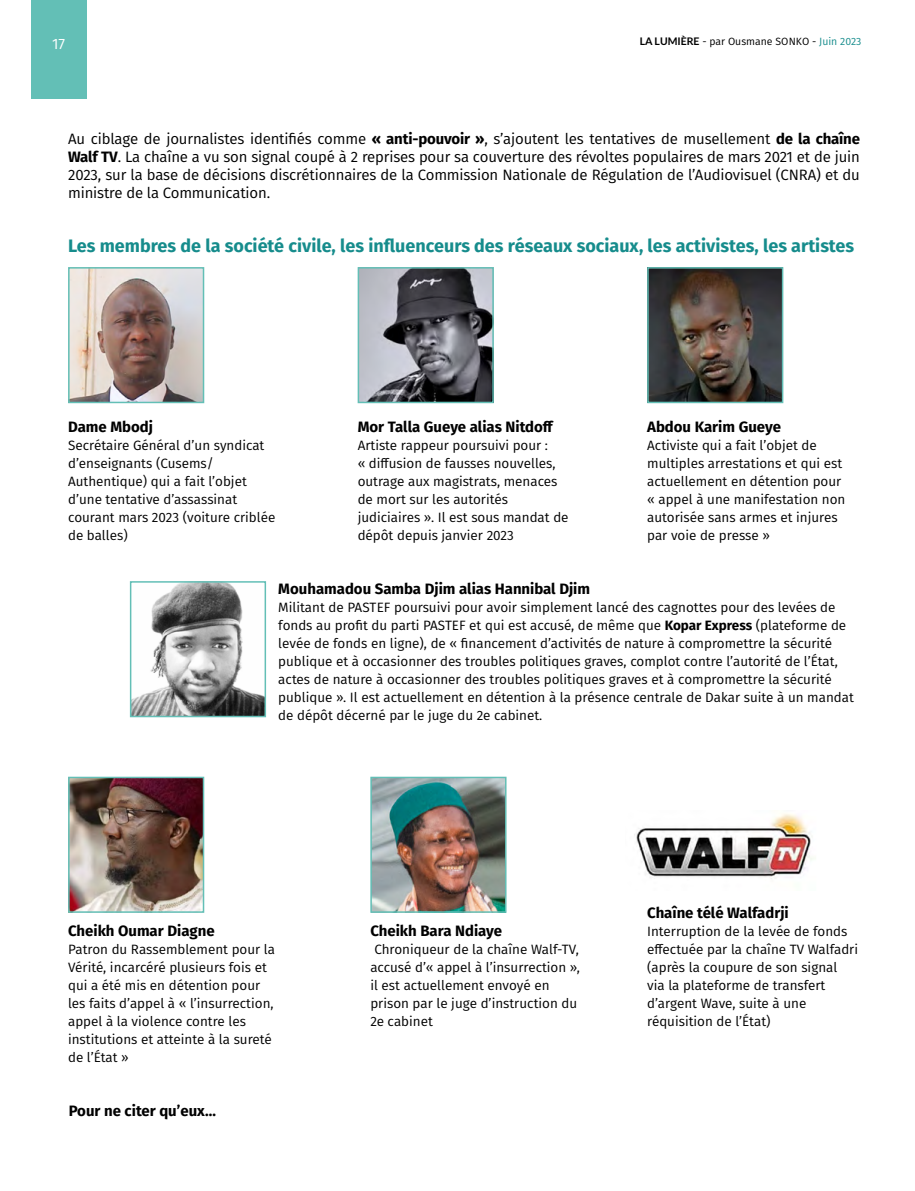
<style>
.page{position:relative;width:915px;height:1191px;background:#fff}
.page>*{position:absolute;margin:0;border:0;box-sizing:border-box;transform-origin:0 0}
.t1{font:700 18px "Fira Sans";color:#168c8c}
.t2{font:15px/18px "Fira Sans";letter-spacing:-.01em;color:#000;text-align:justify}
.t3{font:700 15px "Fira Sans";color:#000}
.t4{font:15px "Fira Sans";color:#fff}
.t5{font:13.5px/18px "Fira Sans";color:#000}
.t6{font:10.5px "Fira Sans";color:#000}
.s1{font-family:"Lato";font-weight:700}
.s2{color:#168c8c}
.s3{font-weight:700}
</style>
<div class="page">
<div style="left:31px;top:0;width:55px;height:98px;background:#63bfb6"></div>
<img style="left:71px;top:270px;width:130px;height:130px">
<div style="left:68px;top:267px;width:136px;height:136px;border:2px solid #63bfb6"></div>
<img style="left:71px;top:779px;width:130px;height:130px">
<div style="left:68px;top:776px;width:136px;height:136px;border:2px solid #63bfb6"></div>
<img style="left:360px;top:270px;width:130px;height:130px">
<div style="left:357px;top:267px;width:136px;height:136px;border:2px solid #63bfb6"></div>
<img style="left:373px;top:779px;width:130px;height:130px">
<div style="left:370px;top:776px;width:136px;height:136px;border:2px solid #63bfb6"></div>
<img style="left:650px;top:270px;width:130px;height:130px">
<div style="left:647px;top:267px;width:136px;height:136px;border:2px solid #63bfb6"></div>
<img style="left:634px;top:813px;width:180px;height:66px">
<img style="left:133px;top:584px;width:130px;height:130px">
<div style="left:130px;top:581px;width:136px;height:136px;border:2px solid #63bfb6"></div>
<p class="t4" style="left:52px;top:33px;width:15px">17</p>
<p class="t6" style="left:639px;top:33px;width:223px"><span class="s1">LA LUMIÈRE</span> - par Ousmane SONKO - <span class="s2">Juin 2023</span></p>
<p class="t2" style="left:68px;top:129px;width:793px">Au ciblage de journalistes identifiés comme <span class="s3">« anti-pouvoir »</span>, s’ajoutent les tentatives de musellement <span class="s3">de la chaîne Walf TV</span>. La chaîne a vu son signal coupé à 2 reprises pour sa couverture des révoltes populaires de mars 2021 et de juin 2023, sur la base de décisions discrétionnaires de la Commission Nationale de Régulation de l’Audiovisuel (CNRA) et du ministre de la Communication.</p>
<h1 class="t1" style="left:68px;top:231px;width:787px">Les membres de la société civile, les influenceurs des réseaux sociaux, les activistes, les artistes</h1>
<p class="t3" style="left:68px;top:414px;width:86px">Dame Mbodj</p>
<p class="t5" style="left:68px;top:436px;width:209px">Secrétaire Général d’un syndicat d’enseignants (Cusems/<br>Authentique) qui a fait l’objet d’une tentative d’assassinat courant mars 2023 (voiture criblée de balles)</p>
<p class="t3" style="left:357px;top:414px;width:198px">Mor Talla Gueye alias Nitdoff</p>
<p class="t5" style="left:357px;top:436px;width:212px">Artiste rappeur poursuivi pour :<br>« diffusion de fausses nouvelles, outrage aux magistrats, menaces de mort sur les autorités judiciaires ». Il est sous mandat de dépôt depuis janvier 2023</p>
<p class="t3" style="left:278px;top:576px;width:313px">Mouhamadou Samba Djim alias Hannibal Djim</p>
<p class="t5" style="left:278px;top:598px;width:577px">Militant de PASTEF poursuivi pour avoir simplement lancé des cagnottes pour des levées de fonds au profit du parti PASTEF et qui est accusé, de même que <span class="s3">Kopar Express</span> (plateforme de levée de fonds en ligne), de « financement d’activités de nature à compromettre la sécurité publique et à occasionner des troubles politiques graves, complot contre l’autorité de l’État, actes de nature à occasionner des troubles politiques graves et à compromettre la sécurité publique ». Il est actuellement en détention à la présence centrale de Dakar suite à un mandat de dépôt décerné par le juge du 2e cabinet.</p>
<p class="t3" style="left:647px;top:414px;width:135px">Abdou Karim Gueye</p>
<p class="t5" style="left:647px;top:436px;width:200px">Activiste qui a fait l’objet de multiples arrestations et qui est actuellement en détention pour « appel à une manifestation non autorisée sans armes et injures par voie de presse »</p>
<p class="t3" style="left:68px;top:918px;width:148px">Cheikh Oumar Diagne</p>
<p class="t5" style="left:68px;top:940px;width:208px">Patron du Rassemblement pour la<br>Vérité, incarcéré plusieurs fois et qui a été mis en détention pour les faits d’appel à « l’insurrection, appel à la violence contre les institutions et atteinte à la sureté de l’État »</p>
<p class="t3" style="left:69px;top:1098px;width:149px">Pour ne citer qu’eux…</p>
<p class="t3" style="left:370px;top:918px;width:133px">Cheikh Bara Ndiaye</p>
<p class="t5" style="left:370px;top:940px;width:211px">Chroniqueur de la chaîne Walf-TV, accusé d’« appel à l’insurrection », il est actuellement envoyé en prison par le juge d’instruction du<br>2e cabinet</p>
<p class="t3" style="left:647px;top:900px;width:143px">Chaîne télé Walfadrji</p>
<p class="t5" style="left:647px;top:922px;width:212px">Interruption de la levée de fonds effectuée par la chaîne TV Walfadri (après la coupure de son signal via la plateforme de transfert d’argent Wave, suite à une réquisition de l’État)</p>
</div>
